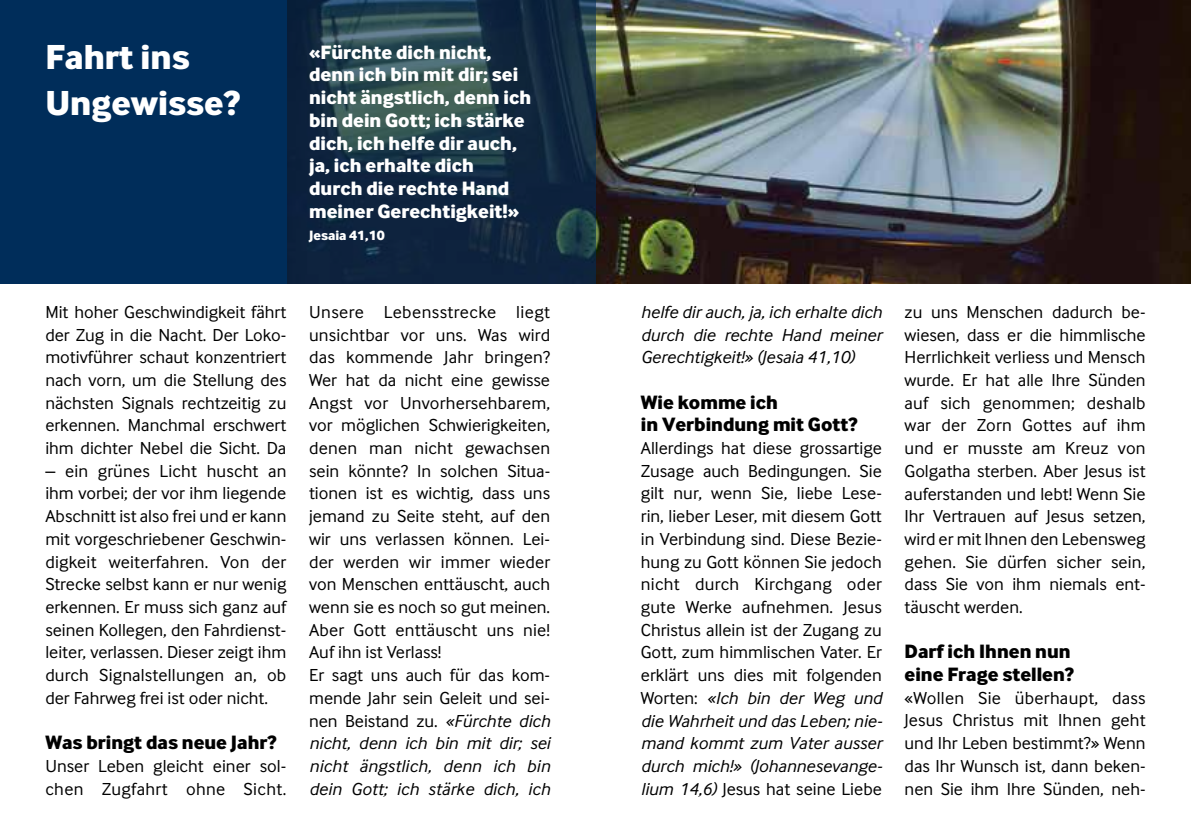
<style>
.page{position:relative;width:1191px;height:840px;background:#fff}
.page>*{position:absolute;margin:0;border:0;box-sizing:border-box;transform-origin:0 0}
.t1{font:36px/45.4px "Inter Face Corp X Bold";color:#fff}
.t2{font:20px/22.6px "Inter Face Corp X Bold";color:#fff}
.t3{font:20px/22.6px "Inter Face Corp X Bold";color:#000}
.t4{font:18px/22.6px "Inter Face Corp";color:#000;text-align:justify}
.t5{font:italic 18px/22.6px "Inter Face Corp";color:#000;text-align:justify}
.t6{font:14px "Inter Face Corp X Bold";color:#fff}
.s1{font-style:italic}
</style>
<div class="page">
<img style="left:595px;top:0;width:596px;height:283px">
<div style="left:0;top:0;width:286px;height:283px;background:#002d5a"></div>
<svg style="left:286px;top:0;width:309px;height:283px;background:#193245"></svg>
<h1 class="t1" style="left:45px;top:34px;width:196px">Fahrt ins<br>Ungewisse?</h1>
<p class="t2" style="left:309px;top:40px;width:224px">«Fürchte dich nicht, denn ich bin mit dir; sei nicht ängstlich, denn ich bin dein Gott; ich stärke dich, ich helfe dir auch, ja, ich erhalte dich durch die rechte Hand meiner Gerechtigkeit!»</p>
<p class="t6" style="left:309px;top:227px;width:77px">Jesaia 41,10</p>
<p class="t4" style="left:45px;top:300px;width:242px">Mit hoher Geschwindigkeit fährt der Zug in die Nacht. Der Loko&shy;motivführer schaut konzentriert nach vorn, um die Stellung des nächsten Signals rechtzeitig zu erkennen. Manchmal erschwert ihm dichter Nebel die Sicht. Da</p>
<p class="t4" style="left:45px;top:459px;width:243px">– ein grünes Licht huscht an ihm vorbei; der vor ihm liegende Abschnitt ist also frei und er kann mit vorgeschriebener Geschwin&shy;digkeit weiterfahren. Von der Strecke selbst kann er nur wenig erkennen. Er muss sich ganz auf seinen Kollegen, den Fahrdienst&shy;leiter, verlassen. Dieser zeigt ihm durch Signalstellungen an, ob der Fahrweg frei ist oder nicht.</p>
<p class="t3" style="left:45px;top:730px;width:233px">Was bringt das neue Jahr?</p>
<p class="t4" style="left:45px;top:754px;width:242px">Unser Leben gleicht einer sol&shy;chen Zugfahrt ohne Sicht.</p>
<p class="t4" style="left:309px;top:300px;width:243px;text-align:left">Unsere Lebensstrecke liegt unsichtbar vor uns. Was wird das kommende Jahr bringen?<br>Wer hat da nicht eine gewisse<br>Angst vor Unvorhersehbarem, vor möglichen Schwierigkeiten, denen man nicht gewachsen sein könnte? In solchen Situa&shy;tionen ist es wichtig, dass uns jemand zu Seite steht, auf den wir uns verlassen können. Lei&shy;der werden wir immer wieder von Menschen enttäuscht, auch wenn sie es noch so gut meinen.<br>Aber Gott enttäuscht uns nie!<br>Auf ihn ist Verlass!<br>Er sagt uns auch für das kom&shy;mende Jahr sein Geleit und sei&shy;nen Beistand zu. <span class="s1">«Fürchte dich nicht, denn ich bin mit dir; sei nicht ängstlich, denn ich bin dein Gott; ich stärke dich, ich</span></p>
<p class="t5" style="left:641px;top:300px;width:242px">helfe dir auch, ja, ich erhalte dich durch die rechte Hand meiner Gerechtigkeit!» (Jesaia 41,10)</p>
<p class="t3" style="left:641px;top:390px;width:218px">Wie komme ich<br>in Verbindung mit Gott?</p>
<p class="t4" style="left:641px;top:436px;width:243px">Allerdings hat diese grossartige Zusage auch Bedingungen. Sie gilt nur, wenn Sie, liebe Lese&shy;rin, lieber Leser, mit diesem Gott in Verbindung sind. Diese Bezie&shy;hung zu Gott können Sie jedoch nicht durch Kirchgang oder gute Werke aufnehmen. Jesus Christus allein ist der Zugang zu Gott, zum himmlischen Vater. Er erklärt uns dies mit folgenden Worten: <span class="s1">«Ich bin der Weg und die Wahrheit und das Leben; nie&shy;mand kommt zum Vater ausser durch mich!» (Johannesevange&shy;lium 14,6)</span> Jesus hat seine Liebe</p>
<p class="t4" style="left:904px;top:300px;width:242px">zu uns Menschen dadurch be&shy;wiesen, dass er die himmlische Herrlichkeit verliess und Mensch wurde. Er hat alle Ihre Sünden auf sich genommen; deshalb war der Zorn Gottes auf ihm und er musste am Kreuz von Golgatha sterben. Aber Jesus ist auferstanden und lebt! Wenn Sie Ihr Vertrauen auf Jesus setzen, wird er mit Ihnen den Lebensweg gehen. Sie dürfen sicher sein, dass Sie von ihm niemals ent&shy;täuscht werden.</p>
<p class="t3" style="left:904px;top:639px;width:171px">Darf ich Ihnen nun eine Frage stellen?</p>
<p class="t4" style="left:904px;top:686px;width:242px">«Wollen Sie überhaupt, dass Jesus Christus mit Ihnen geht und Ihr Leben bestimmt?» Wenn das Ihr Wunsch ist, dann beken&shy;nen Sie ihm Ihre Sünden, neh-</p>
</div>
